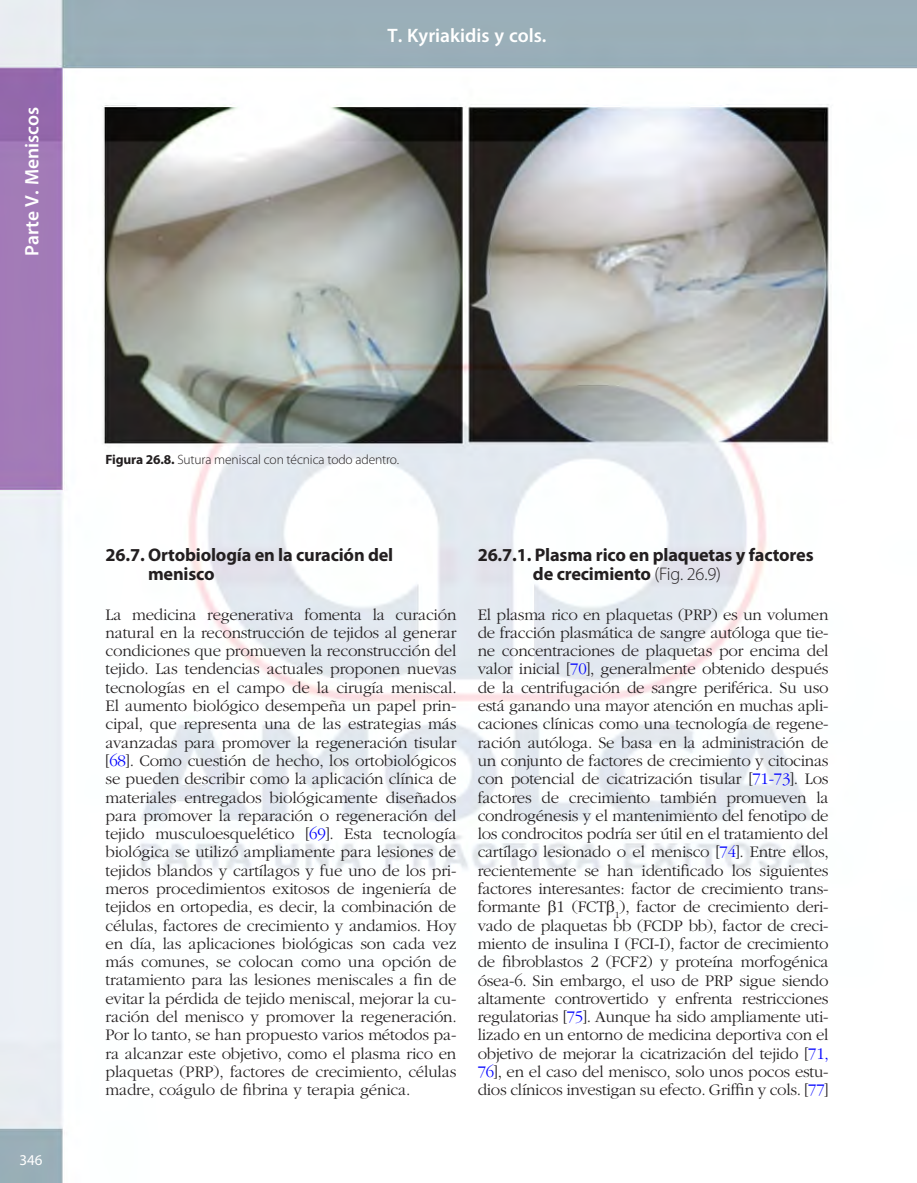
<style>
.page{position:relative;width:917px;height:1183px;background:#fff}
.page>*{position:absolute;margin:0;border:0;box-sizing:border-box;transform-origin:0 0}
.t1{font:600 19.5px "Myriad Pro";color:#fff}
.t2{font:700 18.3px/19.5px "Myriad Pro";letter-spacing:-.01em;color:#231f20}
.t3{font:300 16.8px/18.3px "ITC Garamond Std";letter-spacing:-.01em;color:#231f20;text-align:justify}
.t4{font:15px "Myriad Pro";color:#fff}
.t5{font:300 13.5px "Myriad Pro";letter-spacing:-.01em;color:#231f20}
.s1{font-weight:700}
.s2{color:#00f}
.s3{font-weight:300}
</style>
<div class="page">
<img style="left:0;top:0;width:917px;height:1183px">
<svg style="left:548px;top:900px;width:8px;height:16px"></svg>
<svg style="left:607px;top:900px;width:7px;height:16px"></svg>
<p class="t1" style="left:19px;top:256px;width:150px;rotate:-90deg">Parte V. Meniscos</p>
<p class="t1" style="left:387px;top:23px;width:160px">T. Kyriakidis y cols.</p>
<p class="t4" style="left:20px;top:1152px;width:25px">346</p>
<p class="t5" style="left:105px;top:451px;width:295px"><span class="s1">Figura 26.8.</span> Sutura meniscal con técnica todo adentro.</p>
<p class="t2" style="left:148px;top:544px;width:247px;text-indent:-43px">26.7. Ortobiología en la curación del menisco</p>
<p class="t3" style="left:105px;top:605px;width:353px">La medicina regenerativa fomenta la curación natural en la reconstrucción de tejidos al generar condiciones que promueven la reconstrucción del tejido. Las tendencias actuales proponen nuevas tecnologías en el campo de la cirugía meniscal.<br>El aumento biológico desempeña un papel prin&shy;cipal, que representa una de las estrategias más avanzadas para promover la regeneración tisular [<span class="s2">68</span>]. Como cuestión de hecho, los ortobiológicos se pueden describir como la aplicación clínica de materiales entregados biológicamente diseñados para promover la reparación o regeneración del tejido musculoesquelético [<span class="s2">69</span>]. Esta tecnología biológica se utilizó ampliamente para lesiones de tejidos blandos y cartílagos y fue uno de los pri&shy;meros procedimientos exitosos de ingeniería de tejidos en ortopedia, es decir, la combinación de células, factores de crecimiento y andamios. Hoy en día, las aplicaciones biológicas son cada vez más comunes, se colocan como una opción de tratamiento para las lesiones meniscales a fin de evitar la pérdida de tejido meniscal, mejorar la cu&shy;ración del menisco y promover la regeneración.<br>Por lo tanto, se han propuesto varios métodos pa&shy;ra alcanzar este objetivo, como el plasma rico en plaquetas (PRP), factores de crecimiento, células madre, coágulo de fibrina y terapia génica.</p>
<p class="t2" style="left:533px;top:544px;width:282px;text-indent:-55px">26.7.1. Plasma rico en plaquetas y factores de crecimiento <span class="s3">(Fig. 26.9)</span></p>
<p class="t3" style="left:478px;top:605px;width:353px">El plasma rico en plaquetas (PRP) es un volumen de fracción plasmática de sangre autóloga que tie&shy;ne concentraciones de plaquetas por encima del valor inicial [<span class="s2">70</span>], generalmente obtenido después de la centrifugación de sangre periférica. Su uso está ganando una mayor atención en muchas apli&shy;caciones clínicas como una tecnología de regene&shy;ración autóloga. Se basa en la administración de un conjunto de factores de crecimiento y citocinas con potencial de cicatrización tisular [<span class="s2">71-73</span>]. Los factores de crecimiento también promueven la condrogénesis y el mantenimiento del fenotipo de los condrocitos podría ser útil en el tratamiento del cartílago lesionado o el menisco [<span class="s2">74</span>]. Entre ellos, recientemente se han identificado los siguientes factores interesantes: factor de crecimiento trans&shy;formante 1 (FCT <sub>1</sub>), factor de crecimiento deri&shy;vado de plaquetas bb (FCDP bb), factor de creci&shy;miento de insulina I (FCI-I), factor de crecimiento de fibroblastos 2 (FCF2) y proteína morfogénica ósea-6. Sin embargo, el uso de PRP sigue siendo altamente controvertido y enfrenta restricciones regulatorias [<span class="s2">75</span>]. Aunque ha sido ampliamente uti&shy;lizado en un entorno de medicina deportiva con el objetivo de mejorar la cicatrización del tejido [<span class="s2">71, 76</span>], en el caso del menisco, solo unos pocos estu&shy;dios clínicos investigan su efecto. Griffin y cols. [<span class="s2">77</span>]</p>
</div>
